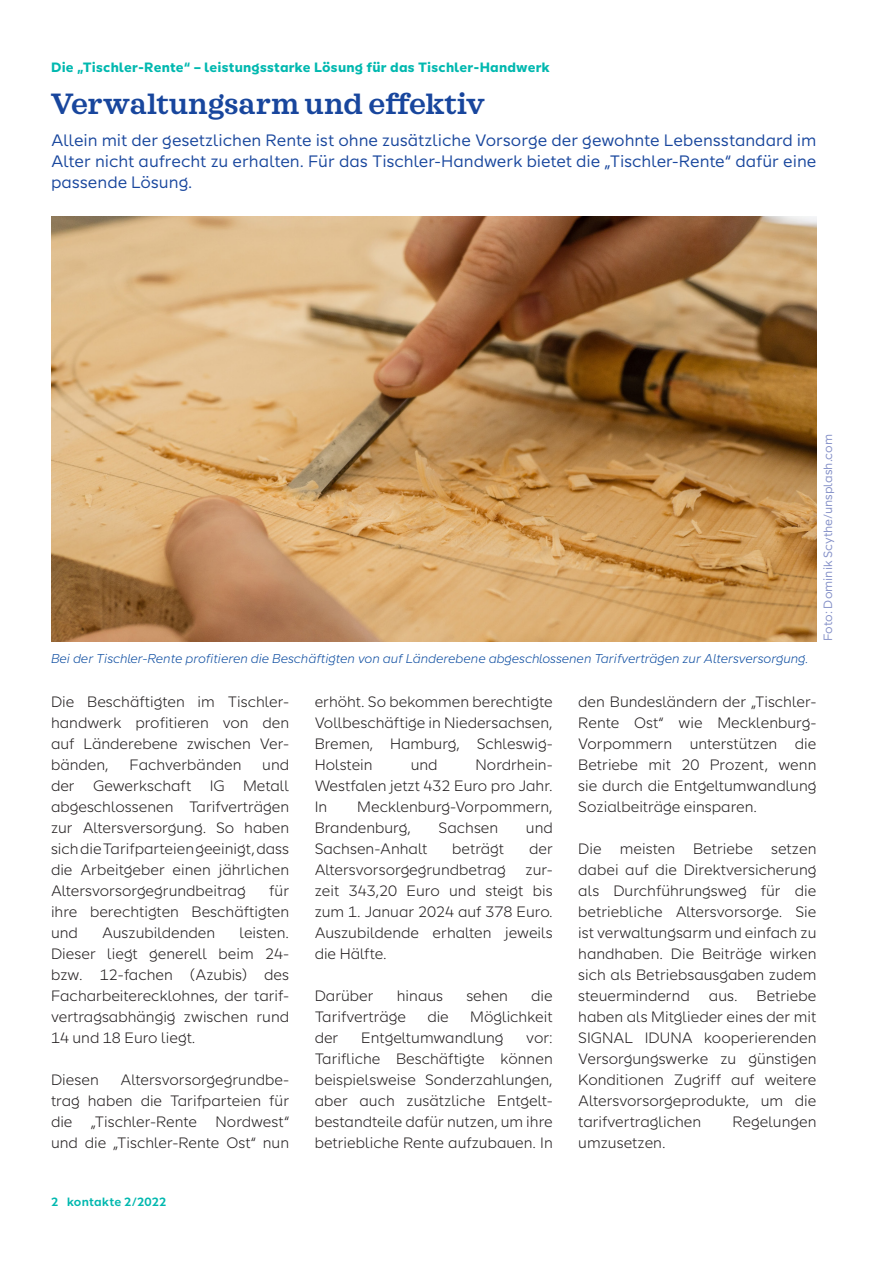
<style>
.page{position:relative;width:893px;height:1263px;background:#fff}
.page>*{position:absolute;margin:0;border:0;box-sizing:border-box;transform-origin:0 0}
.Headline_20pt{font:600 30px "SI Serif";color:#18469d}
.Headline_11pt{font:16.5px/21px "SI Sans";color:#18469d;text-align:justify}
.t1{font:300 15px/21px "SI Sans";color:#231f20;text-align:justify}
.Headline_9pt{font:700 13.5px "SI Sans";letter-spacing:.015em;color:#00b8af}
.t2{font:italic 300 12.75px "SI Sans";color:#0d4da1}
.t3{font:12px "SI Sans";color:#838fc7}
.t4{font:600 12px "SI Sans";letter-spacing:.015em;color:#00b8af}
</style>
<div class="page">
<img style="left:51px;top:216px;width:765px;height:425px">
<p class="Headline_9pt" style="left:51px;top:57px;width:500px">Die „Tischler-Rente“ – leistungsstarke Lösung für das Tischler-Handwerk</p>
<p class="Headline_20pt" style="left:51px;top:86px;width:435px">Verwaltungsarm und effektiv</p>
<p class="Headline_11pt" style="left:51px;top:128px;width:767px">Allein mit der gesetzlichen Rente ist ohne zusätzliche Vorsorge der gewohnte Lebensstandard im Alter nicht aufrecht zu erhalten. Für das Tischler-Handwerk bietet die „Tischler-Rente“ dafür eine passende Lösung.</p>
<p class="t2" style="left:51px;top:649px;width:759px">Bei der Tischler-Rente profitieren die Beschäftigten von auf Länderebene abgeschlossenen Tarifverträgen zur Altersversorgung.</p>
<p class="t3" style="left:819px;top:641px;width:208px;rotate:-90deg">Foto: Dominik Scythe/unsplash.com</p>
<p class="t1" style="left:51px;top:691px;width:240px">Die Beschäftigten im Tischler&shy;handwerk profitieren von den auf Länderebene zwischen Ver&shy;bänden,</p>
<p class="t1" style="left:130px;top:754px;width:113px">Fachverbänden</p>
<p class="t1" style="left:51px;top:754px;width:240px;text-indent:211px">und der Gewerkschaft IG Metall abgeschlossenen Tarifverträgen zur Altersversorgung. So haben sich die Tarifparteien geeinigt, dass die Arbeitgeber einen jährlichen Altersvorsorgegrundbeitrag</p>
<p class="t1" style="left:51px;top:880px;width:240px;text-indent:218px">für ihre berechtigten Beschäftigten und</p>
<p class="t1" style="left:51px;top:922px;width:240px;text-indent:189px">leisten.<br>Dieser liegt generell beim 24- bzw. 12-fachen (Azubis) des Facharbeiterecklohnes, der tarif&shy;vertragsabhängig zwischen rund 14 und 18 Euro liegt.</p>
<p class="t1" style="left:51px;top:1069px;width:49px">Diesen</p>
<p class="t1" style="left:102px;top:922px;width:115px">Auszubildenden</p>
<p class="t1" style="left:51px;top:1069px;width:240px;text-indent:70px">Altersvorsorgegrundbe&shy;trag haben die Tarifparteien für die „Tischler-Rente Nordwest“ und die „Tischler-Rente Ost“ nun</p>
<p class="t4" style="left:51px;top:1193px;width:117px">2 kontakte 2/2022</p>
<p class="t1" style="left:315px;top:691px;width:240px">erhöht. So bekommen berechtigte Vollbeschäftige in Niedersachsen, Bremen, Hamburg, Schleswig-Holstein</p>
<p class="t1" style="left:315px;top:754px;width:240px;text-indent:161px">Nordrhein-Westfalen jetzt 432 Euro pro Jahr.<br>In</p>
<p class="t1" style="left:411px;top:754px;width:28px">und</p>
<p class="t1" style="left:315px;top:796px;width:240px;text-indent:43px">Mecklenburg-Vorpommern,<br>Brandenburg,</p>
<p class="t1" style="left:439px;top:817px;width:61px">Sachsen</p>
<p class="t1" style="left:526px;top:817px;width:28px">und</p>
<p class="t1" style="left:315px;top:838px;width:114px">Sachsen-Anhalt</p>
<p class="t1" style="left:452px;top:838px;width:53px">beträgt</p>
<p class="t1" style="left:529px;top:838px;width:25px">der</p>
<p class="t1" style="left:315px;top:859px;width:193px">Altersvorsorgegrundbetrag</p>
<p class="t1" style="left:315px;top:859px;width:240px;text-indent:211px">zur&shy;zeit 343,20 Euro und steigt bis zum 1. Januar 2024 auf 378 Euro.<br>Auszubildende erhalten jeweils die Hälfte.</p>
<p class="t1" style="left:315px;top:985px;width:60px">Darüber</p>
<p class="t1" style="left:397px;top:985px;width:48px">hinaus</p>
<p class="t1" style="left:466px;top:985px;width:43px">sehen</p>
<p class="t1" style="left:531px;top:985px;width:23px">die</p>
<p class="t1" style="left:315px;top:1006px;width:93px">Tarifverträge</p>
<p class="t1" style="left:427px;top:1006px;width:23px">die</p>
<p class="t1" style="left:470px;top:1006px;width:84px">Möglichkeit</p>
<p class="t1" style="left:315px;top:1027px;width:25px">der</p>
<p class="t1" style="left:361px;top:1027px;width:144px">Entgeltumwandlung</p>
<p class="t1" style="left:315px;top:1027px;width:240px;text-indent:212px">vor:<br>Tarifliche Beschäftigte können beispielsweise Sonderzahlungen, aber auch zusätzliche Entgelt&shy;bestandteile dafür nutzen, um ihre betriebliche Rente aufzubauen. In</p>
<p class="t1" style="left:578px;top:691px;width:240px">den Bundesländern der „Tischler-Rente Ost“ wie Mecklenburg-Vorpommern unterstützen die Betriebe mit 20 Prozent, wenn sie durch die Entgeltumwandlung Sozialbeiträge einsparen.</p>
<p class="t1" style="left:578px;top:838px;width:240px">Die meisten Betriebe setzen dabei auf die Direktversicherung als Durchführungsweg für die betriebliche Altersvorsorge. Sie ist verwaltungsarm und einfach zu handhaben. Die Beiträge wirken sich als Betriebsausgaben zudem steuermindernd</p>
<p class="t1" style="left:578px;top:985px;width:240px;text-indent:178px">Betriebe haben als Mitglieder eines der mit SIGNAL IDUNA kooperierenden Versorgungswerke zu günstigen Konditionen Zugriff auf weitere Altersvorsorgeprodukte, um die tarifvertraglichen</p>
<p class="t1" style="left:709px;top:985px;width:30px">aus.</p>
<p class="t1" style="left:732px;top:1111px;width:85px">Regelungen</p>
<p class="t1" style="left:578px;top:1132px;width:89px">umzusetzen.</p>
</div>
